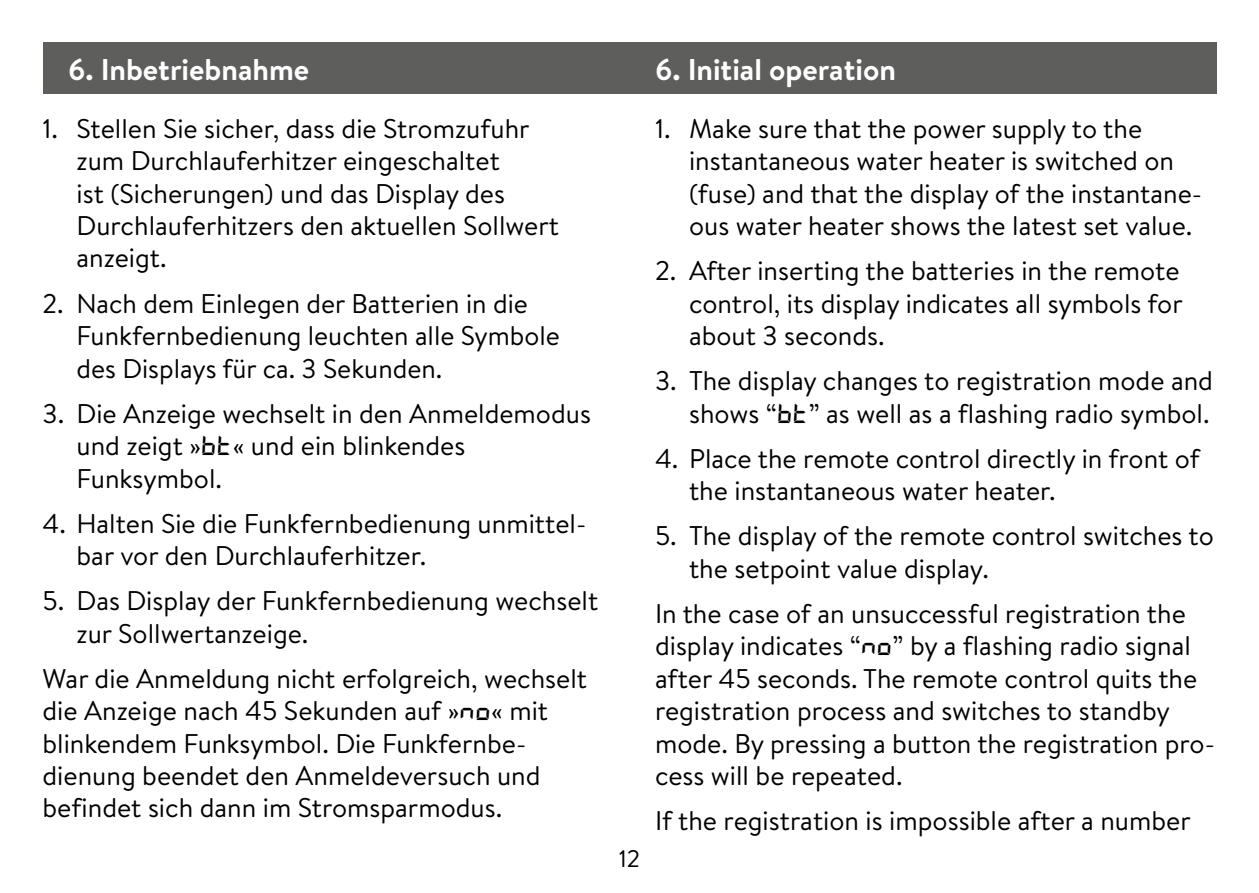
<style>
.page{position:relative;width:1259px;height:893px;background:#fff}
.page>*{position:absolute;margin:0;border:0;box-sizing:border-box;transform-origin:0 0}
.t1{font:700 30px "Brandon Text";color:#fff}
.t2{font:27px/32.4px "Brandon Text";color:#000}
.t3{font:24px "Brandon Text";color:#000}
.s1{font-family:"Segment 7 Standard"}
</style>
<div class="page">
<div style="left:43px;top:43px;width:1173px;height:51px;background:#5e5e5d"></div>
<p class="t1" style="left:68px;top:49px;width:243px">6. Inbetriebnahme</p>
<p class="t1" style="left:655px;top:49px;width:242px">6. Initial operation</p>
<p class="t2" style="left:77px;top:111px;width:484px;text-indent:-34px">1. Stellen Sie sicher, dass die Stromzufuhr zum Durchlauferhitzer eingeschaltet<br>ist (Sicherungen) und das Display des Durchlauferhitzers den aktuellen Sollwert anzeigt.</p>
<p class="t2" style="left:77px;top:286px;width:485px;text-indent:-34px">2. Nach dem Einlegen der Batterien in die<br>Funkfernbedienung leuchten alle Symbole des Displays für ca. 3 Sekunden.</p>
<p class="t2" style="left:77px;top:396px;width:516px;text-indent:-34px">3. Die Anzeige wechselt in den Anmeldemodus und zeigt »<span class="s1">bt</span>« und ein blinkendes<br>Funksymbol.</p>
<p class="t2" style="left:77px;top:506px;width:511px;text-indent:-34px">4. Halten Sie die Funkfernbedienung unmittel&shy;bar vor den Durchlauferhitzer.</p>
<p class="t2" style="left:77px;top:584px;width:523px;text-indent:-34px">5. Das Display der Funkfernbedienung wechselt zur Sollwertanzeige.</p>
<p class="t2" style="left:43px;top:661px;width:546px">War die Anmeldung nicht erfolgreich, wechselt die Anzeige nach 45 Sekunden auf »<span class="s1">no</span>« mit blinkendem Funksymbol. Die Funkfernbe&shy;dienung beendet den Anmeldeversuch und befindet sich dann im Stromsparmodus.</p>
<p class="t3" style="left:619px;top:842px;width:23px">12</p>
<p class="t2" style="left:689px;top:111px;width:515px;text-indent:-34px">1. Make sure that the power supply to the instantaneous water heater is switched on (fuse) and that the display of the instantane&shy;ous water heater shows the latest set value.</p>
<p class="t2" style="left:689px;top:254px;width:495px;text-indent:-34px">2. After inserting the batteries in the remote control, its display indicates all symbols for about 3 seconds.</p>
<p class="t2" style="left:655px;top:364px;width:559px;text-align:right">3. The display changes to registration mode and shows “<span class="s1">bt</span>” as well as a flashing radio symbol.</p>
<p class="t2" style="left:689px;top:441px;width:512px;text-indent:-34px">4. Place the remote control directly in front of the instantaneous water heater.</p>
<p class="t2" style="left:689px;top:519px;width:526px;text-indent:-34px">5. The display of the remote control switches to the setpoint value display.</p>
<p class="t2" style="left:655px;top:596px;width:561px">In the case of an unsuccessful registration the display indicates “<span class="s1">no</span>” by a flashing radio signal after 45 seconds. The remote control quits the registration process and switches to standby mode. By pressing a button the registration pro&shy;cess will be repeated.</p>
<p class="t2" style="left:655px;top:804px;width:537px">If the registration is impossible after a number</p>
</div>
